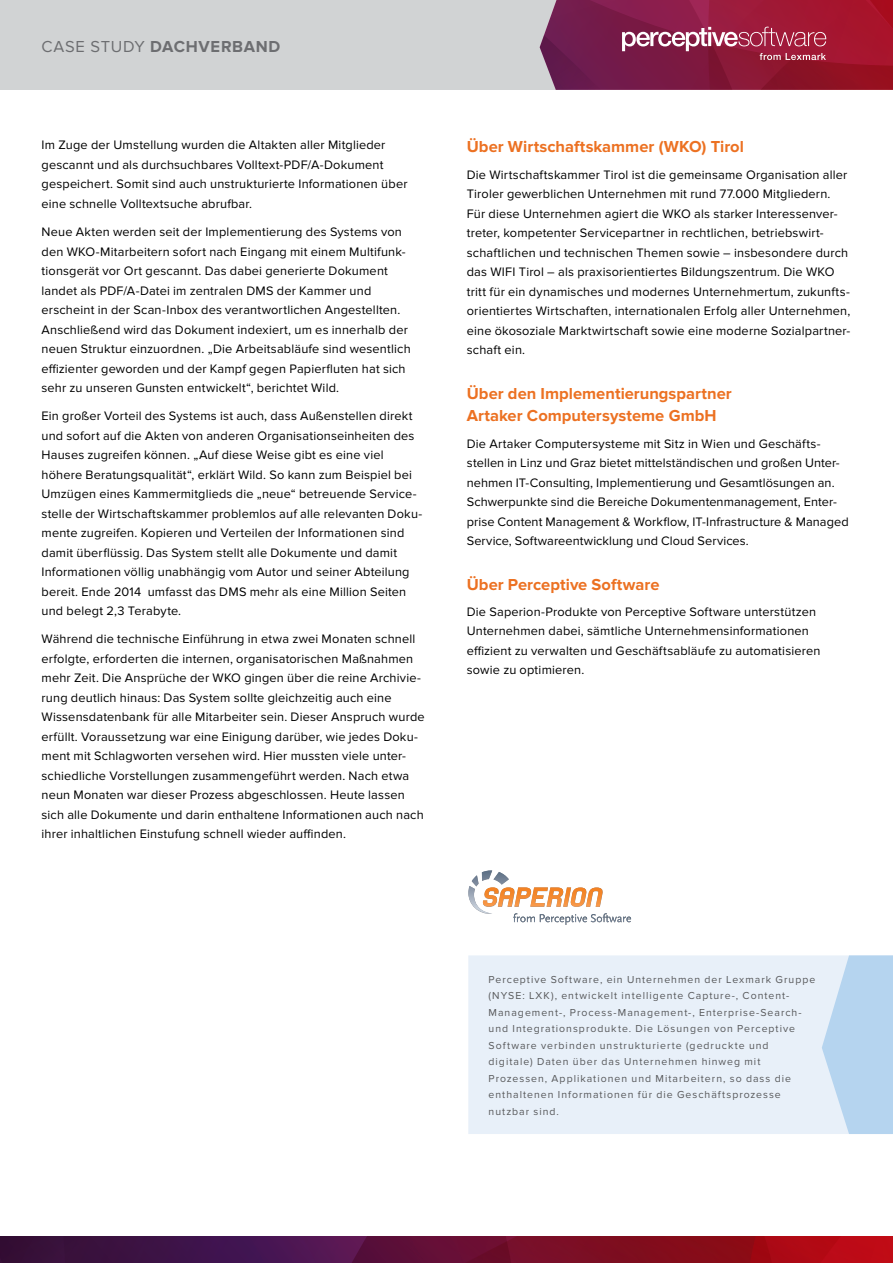
<style>
.page{position:relative;width:893px;height:1263px;background:#fff}
.page>*{position:absolute;margin:0;border:0;box-sizing:border-box;transform-origin:0 0}
.t1{font:700 16.5px/22.5px "Proxima Nova";color:#ec7122}
.t2{font:700 16.5px "Proxima Nova";letter-spacing:.04em;color:#6d6e71}
.t3{font:12.75px/19.5px "Proxima Nova";letter-spacing:.015em;color:#000}
.t4{font:10.5px/16.5px "Proxima Nova";letter-spacing:.095em;color:#58595b}
.s1{font-weight:400}
</style>
<div class="page">
<svg style="left:0;top:1236px;width:893px;height:27px"></svg>
<div style="left:0;top:0;width:893px;height:90px;background:#d1d3d4"></div>
<svg style="left:540px;top:0;width:353px;height:90px"></svg>
<svg style="left:468px;top:870px;width:163px;height:55px"></svg>
<div style="left:468px;top:955px;width:354px;height:179px;background:#e8f0f9"></div>
<svg style="left:822px;top:955px;width:71px;height:179px"></svg>
<p class="t2" style="left:42px;top:37px;width:240px"><span class="s1">CASE STUDY</span> DACHVERBAND</p>
<p class="t3" style="left:42px;top:136px;width:368px">Im Zuge der Umstellung wurden die Altakten aller Mitglieder gescannt und als durchsuchbares Volltext-PDF/A-Dokument gespeichert. Somit sind auch unstrukturierte Informationen über eine schnelle Volltextsuche abrufbar.</p>
<p class="t3" style="left:42px;top:222px;width:371px">Neue Akten werden seit der Implementierung des Systems von den WKO-Mitarbeitern sofort nach Eingang mit einem Multifunk&shy;tionsgerät vor Ort gescannt. Das dabei generierte Dokument landet als PDF/A-Datei im zentralen DMS der Kammer und erscheint in der Scan-Inbox des verantwortlichen Angestellten.<br>Anschließend wird das Dokument indexiert, um es innerhalb der neuen Struktur einzuordnen. „Die Arbeitsabläufe sind wesentlich effizienter geworden und der Kampf gegen Papierfluten hat sich sehr zu unseren Gunsten entwickelt“, berichtet Wild.</p>
<p class="t3" style="left:42px;top:406px;width:382px">Ein großer Vorteil des Systems ist auch, dass Außenstellen direkt und sofort auf die Akten von anderen Organisationseinheiten des Hauses zugreifen können. „Auf diese Weise gibt es eine viel höhere Beratungsqualität“, erklärt Wild. So kann zum Beispiel bei Umzügen eines Kammermitglieds die „neue“ betreuende Service&shy;stelle der Wirtschaftskammer problemlos auf alle relevanten Doku&shy;mente zugreifen. Kopieren und Verteilen der Informationen sind damit überflüssig. Das System stellt alle Dokumente und damit Informationen völlig unabhängig vom Autor und seiner Abteilung bereit. Ende 2014 umfasst das DMS mehr als eine Million Seiten und belegt 2,3 Terabyte.</p>
<p class="t3" style="left:42px;top:629px;width:385px">Während die technische Einführung in etwa zwei Monaten schnell erfolgte, erforderten die internen, organisatorischen Maßnahmen mehr Zeit. Die Ansprüche der WKO gingen über die reine Archivie&shy;rung deutlich hinaus: Das System sollte gleichzeitig auch eine Wissensdatenbank für alle Mitarbeiter sein. Dieser Anspruch wurde erfüllt. Voraussetzung war eine Einigung darüber, wie jedes Doku&shy;ment mit Schlagworten versehen wird. Hier mussten viele unter&shy;schiedliche Vorstellungen zusammengeführt werden. Nach etwa neun Monaten war dieser Prozess abgeschlossen. Heute lassen sich alle Dokumente und darin enthaltene Informationen auch nach ihrer inhaltlichen Einstufung schnell wieder auffinden.</p>
<p class="t1" style="left:467px;top:136px;width:279px">Über Wirtschaftskammer (WKO) Tirol</p>
<p class="t3" style="left:467px;top:165px;width:385px">Die Wirtschaftskammer Tirol ist die gemeinsame Organisation aller Tiroler gewerblichen Unternehmen mit rund 77.000 Mitgliedern.<br>Für diese Unternehmen agiert die WKO als starker Interessenver&shy;treter, kompetenter Servicepartner in rechtlichen, betriebswirt&shy;schaftlichen und technischen Themen sowie – insbesondere durch das WIFI Tirol – als praxisorientiertes Bildungszentrum. Die WKO tritt für ein dynamisches und modernes Unternehmertum, zukunfts&shy;orientiertes Wirtschaften, internationalen Erfolg aller Unternehmen, eine ökosoziale Marktwirtschaft sowie eine moderne Sozialpartner&shy;schaft ein.</p>
<p class="t1" style="left:467px;top:382px;width:266px">Über den Implementierungspartner<br>Artaker Computersysteme GmbH</p>
<p class="t3" style="left:467px;top:434px;width:383px">Die Artaker Computersysteme mit Sitz in Wien und Geschäfts&shy;stellen in Linz und Graz bietet mittelständischen und großen Unter&shy;nehmen IT-Consulting, Implementierung und Gesamtlösungen an.<br>Schwerpunkte sind die Bereiche Dokumentenmanagement, Enter&shy;prise Content Management &amp; Workflow, IT-Infrastructure &amp; Managed Service, Softwareentwicklung und Cloud Services.</p>
<p class="t1" style="left:467px;top:573px;width:194px">Über Perceptive Software</p>
<p class="t3" style="left:467px;top:602px;width:355px">Die Saperion-Produkte von Perceptive Software unterstützen Unternehmen dabei, sämtliche Unternehmensinformationen effizient zu verwalten und Geschäftsabläufe zu automatisieren sowie zu optimieren.</p>
<p class="t4" style="left:489px;top:971px;width:328px">Perceptive Software, ein Unternehmen der Lexmark Gruppe (NYSE: LXK), entwickelt intelligente Capture-, Content-Management-, Process-Management-, Enterprise-Search&shy;und Integrationsprodukte. Die Lösungen von Perceptive Software verbinden unstrukturierte (gedruckte und digitale) Daten über das Unternehmen hinweg mit Prozessen, Applikationen und Mitarbeitern, so dass die enthaltenen Informationen für die Geschäftsprozesse nutzbar sind.</p>
</div>
